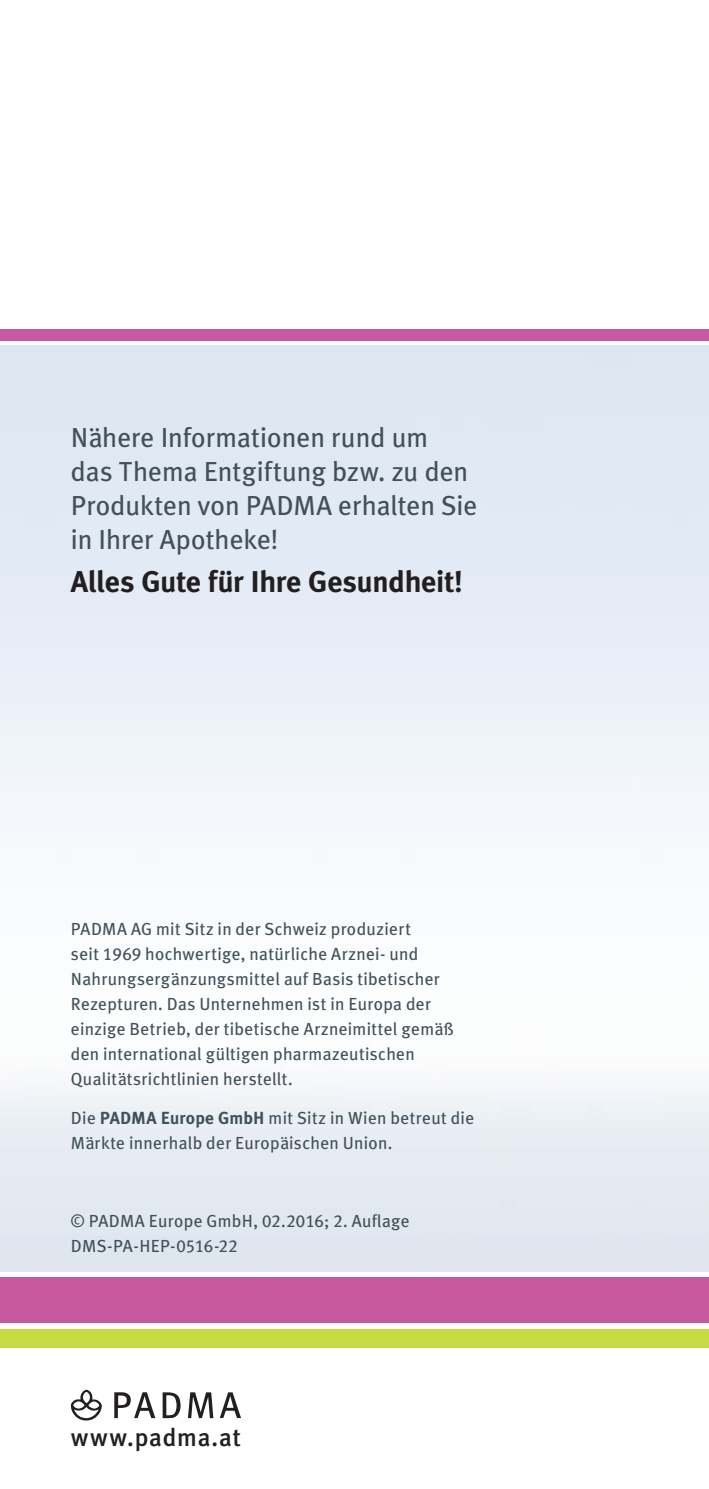
<style>
.page{position:relative;width:709px;height:1489px;background:#fff}
.page>*{position:absolute;margin:0;border:0;box-sizing:border-box;transform-origin:0 0}
.t1{font:700 30px "Meta Plus";letter-spacing:-.01em;color:#231f20}
.t2{font:27.5px/34px "Meta Plus";color:#425159}
.t3{font:500 25px "Meta Plus";letter-spacing:.03em;color:#231f20}
.t4{font:17.5px/25px "Meta Plus";letter-spacing:.02em;color:#425159}
.t5{font:17.5px "Meta Plus Book Caps";letter-spacing:.01em;color:#425159}
.s1{font-family:"Meta Plus Book Caps"}
.s2{font-weight:700}
</style>
<div class="page">
<div style="left:0;top:1328px;width:709px;height:18px;background:#c6da43"></div>
<div style="left:0;top:1277px;width:709px;height:45px;background:#c859a1"></div>
<div style="left:0;top:329px;width:709px;height:11px;background:#c859a1"></div>
<svg style="left:188px;top:1392px;width:25px;height:25px"></svg>
<svg style="left:163px;top:1392px;width:18px;height:26px"></svg>
<svg style="left:220px;top:1392px;width:21px;height:25px"></svg>
<svg style="left:114px;top:1392px;width:41px;height:25px"></svg>
<svg style="left:71px;top:1389px;width:31px;height:31px"></svg>
<h2 class="t2" style="left:71px;top:420px;width:408px">Nähere Informationen rund um<br>das Thema Entgiftung bzw. zu den<br>Produkten von PADMA erhalten Sie in Ihrer Apotheke!</h2>
<h1 class="t1" style="left:71px;top:564px;width:393px">Alles Gute für Ihre Gesundheit!</h1>
<p class="t4" style="left:71px;top:915px;width:384px">PADMA AG mit Sitz in der Schweiz produziert<br>seit <span class="s1">1969</span> hochwertige, natürliche Arznei- und Nahrungsergänzungsmittel auf Basis tibetischer Rezepturen. Das Unternehmen ist in Europa der einzige Betrieb, der tibetische Arzneimittel gemäß den international gültigen pharmazeutischen Qualitätsrichtlinien herstellt.</p>
<p class="t4" style="left:71px;top:1105px;width:405px">Die <span class="s2">PADMA Europe GmbH</span> mit Sitz in Wien betreut die<br>Märkte innerhalb der Europäischen Union.</p>
<p class="t4" style="left:71px;top:1208px;width:340px">© PADMA Europe GmbH, <span class="s1">02.2016; 2.</span> Auflage</p>
<p class="t5" style="left:71px;top:1236px;width:168px">DMS-PA-HEP-0516-22</p>
<h3 class="t3" style="left:71px;top:1423px;width:172px">www.padma.at</h3>
</div>
